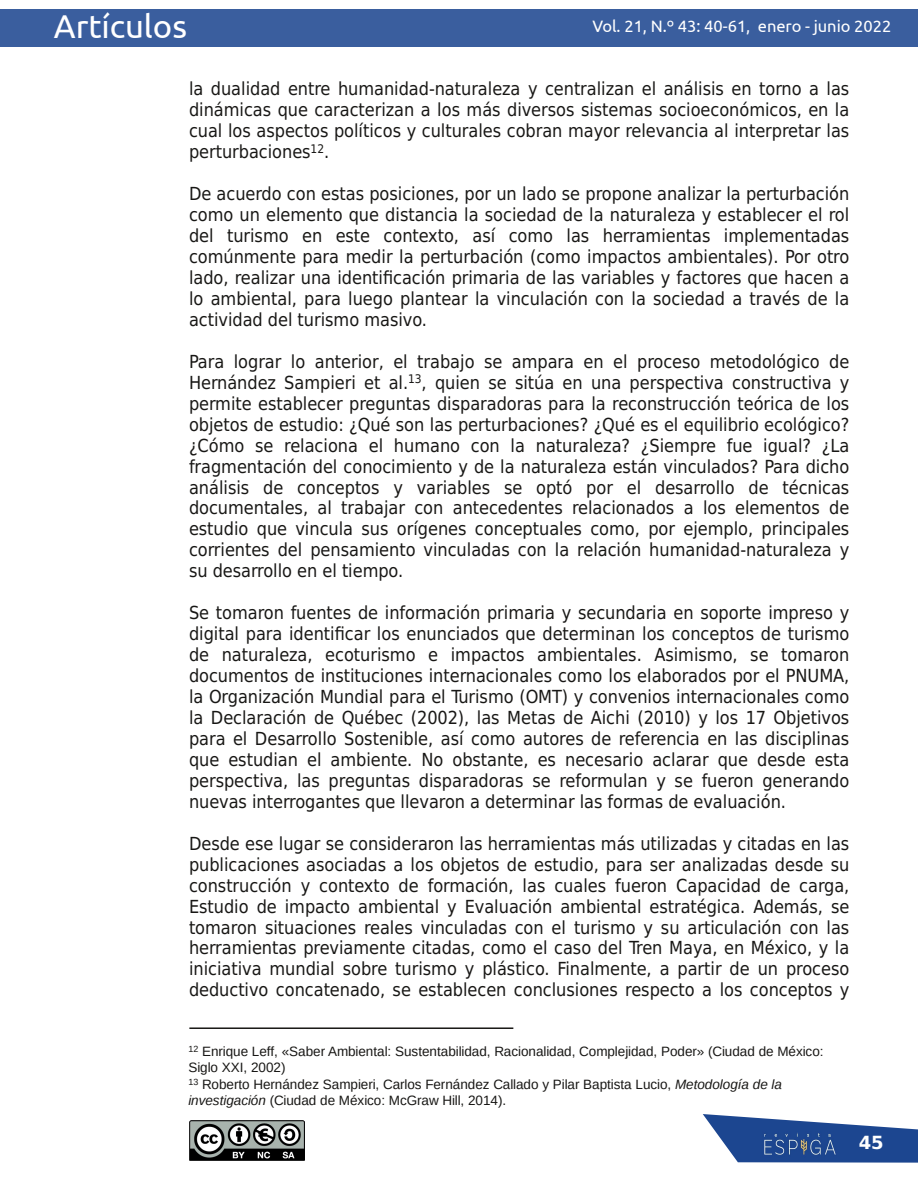
<style>
.page{position:relative;width:918px;height:1188px;background:#fff}
.page>*{position:absolute;margin:0;border:0;box-sizing:border-box;transform-origin:0 0}
.t1{font:33px "Ubuntu";color:#fff}
.t2{font:18px/21px "DejaVu Sans Condensed";color:#181715;text-align:justify}
.t3{font:700 18px "DejaVu Sans";color:#fff}
.t4{font:16.5px "Ubuntu";color:#fff}
.t5{font:13.5px/16.5px "Liberation Sans";color:#181715}
.s1{font-style:italic}
</style>
<div class="page">
<svg style="left:703px;top:1114px;width:215px;height:49px"></svg>
<img style="left:741px;top:1129px;width:118px;height:31px">
<div style="left:0;top:9px;width:918px;height:38px;background:#3a5e9e"></div>
<img style="left:190px;top:1120px;width:114px;height:41px">
<hr style="left:189px;top:1027px;width:324px;height:2px;background:#181715">
<h1 class="t1" style="left:54px;top:8px;width:135px">Artículos</h1>
<p class="t4" style="left:592px;top:17px;width:300px">Vol. 21, N.º 43: 40-61, enero - junio 2022</p>
<p class="t2" style="left:189px;top:79px;width:662px">la dualidad entre humanidad-naturaleza y centralizan el análisis en torno a las dinámicas que caracterizan a los más diversos sistemas socioeconómicos, en la cual los aspectos políticos y culturales cobran mayor relevancia al interpretar las perturbaciones<sup>12</sup>.</p>
<p class="t2" style="left:189px;top:183px;width:662px">De acuerdo con estas posiciones, por un lado se propone analizar la perturbación como un elemento que distancia la sociedad de la naturaleza y establecer el rol del turismo en este contexto, así como las herramientas implementadas comúnmente para medir la perturbación (como impactos ambientales). Por otro lado, realizar una identificación primaria de las variables y factores que hacen a lo ambiental, para luego plantear la vinculación con la sociedad a través de la actividad del turismo masivo.</p>
<p class="t2" style="left:189px;top:351px;width:662px">Para lograr lo anterior, el trabajo se ampara en el proceso metodológico de Hernández Sampieri et al.<sup>13</sup>, quien se sitúa en una perspectiva constructiva y permite establecer preguntas disparadoras para la reconstrucción teórica de los objetos de estudio: ¿Qué son las perturbaciones? ¿Qué es el equilibrio ecológico? ¿Cómo se relaciona el humano con la naturaleza? ¿Siempre fue igual? ¿La fragmentación del conocimiento y de la naturaleza están vinculados? Para dicho análisis de conceptos y variables se optó por el desarrollo de técnicas documentales, al trabajar con antecedentes relacionados a los elementos de estudio que vincula sus orígenes conceptuales como, por ejemplo, principales corrientes del pensamiento vinculadas con la relación humanidad-naturaleza y su desarrollo en el tiempo.</p>
<p class="t2" style="left:189px;top:603px;width:662px">Se tomaron fuentes de información primaria y secundaria en soporte impreso y digital para identificar los enunciados que determinan los conceptos de turismo de naturaleza, ecoturismo e impactos ambientales. Asimismo, se tomaron documentos de instituciones internacionales como los elaborados por el PNUMA, la Organización Mundial para el Turismo (OMT) y convenios internacionales como la Declaración de Québec (2002), las Metas de Aichi (2010) y los 17 Objetivos para el Desarrollo Sostenible, así como autores de referencia en las disciplinas que estudian el ambiente. No obstante, es necesario aclarar que desde esta perspectiva, las preguntas disparadoras se reformulan y se fueron generando nuevas interrogantes que llevaron a determinar las formas de evaluación.</p>
<p class="t2" style="left:189px;top:833px;width:662px">Desde ese lugar se consideraron las herramientas más utilizadas y citadas en las publicaciones asociadas a los objetos de estudio, para ser analizadas desde su construcción y contexto de formación, las cuales fueron Capacidad de carga, Estudio de impacto ambiental y Evaluación ambiental estratégica. Además, se tomaron situaciones reales vinculadas con el turismo y su articulación con las herramientas previamente citadas, como el caso del Tren Maya, en México, y la iniciativa mundial sobre turismo y plástico. Finalmente, a partir de un proceso deductivo concatenado, se establecen conclusiones respecto a los conceptos y</p>
<p class="t5" style="left:188px;top:1043px;width:637px"><sup>12</sup> Enrique Leff, «Saber Ambiental: Sustentabilidad, Racionalidad, Complejidad, Poder» (Ciudad de México:<br>Siglo XXI, 2002)<br><sup>13</sup> Roberto Hernández Sampieri, Carlos Fernández Callado y Pilar Baptista Lucio, <span class="s1">Metodología de la investigación</span> (Ciudad de México: McGraw Hill, 2014).</p>
<p class="t3" style="left:859px;top:1132px;width:26px">45</p>
</div>
